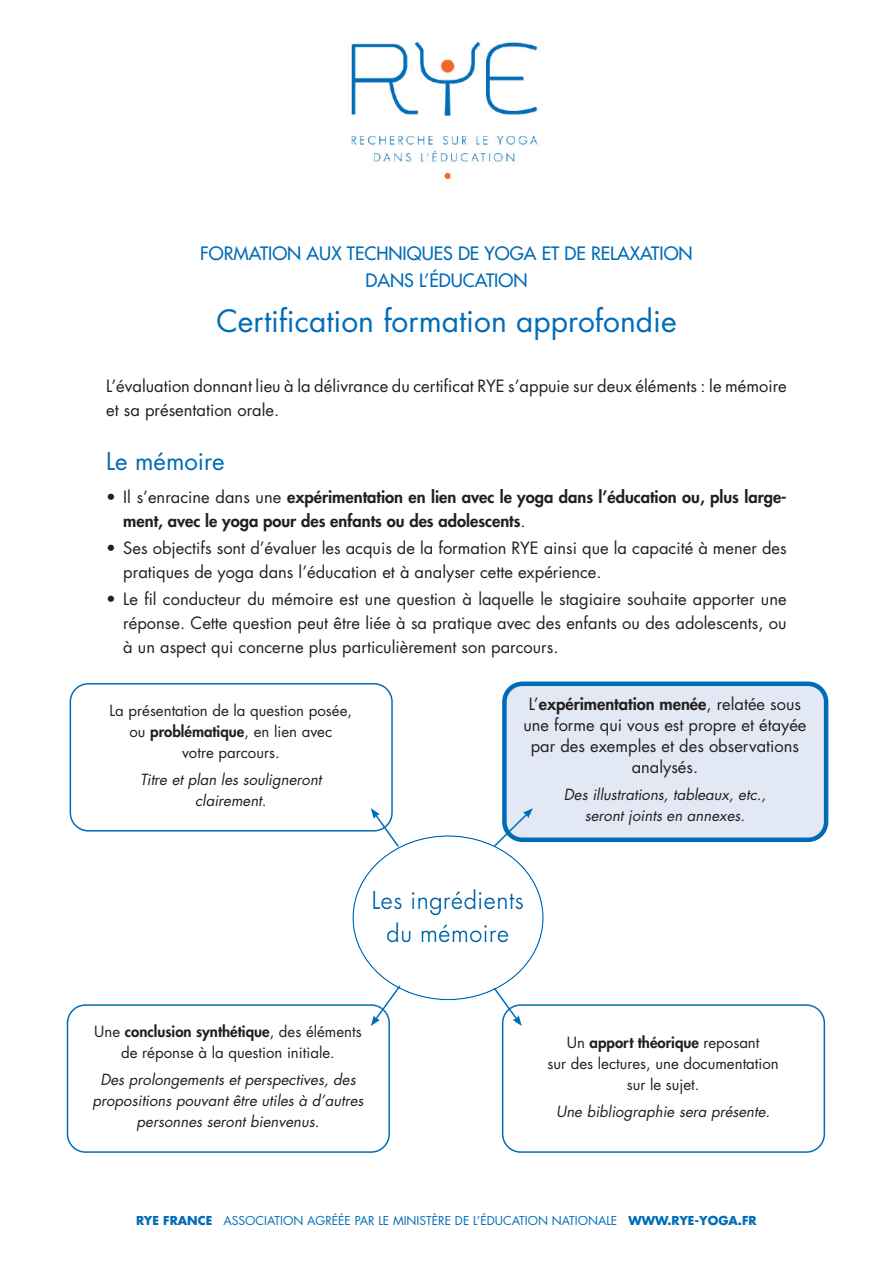
<style>
.page{position:relative;width:893px;height:1263px;background:#fff}
.page>*{position:absolute;margin:0;border:0;box-sizing:border-box;transform-origin:0 0}
.Titre{font:30px "Futura Std";color:#006cb7}
.Inter1{font:24px/33px "Futura Std";color:#006cb7;text-align:center}
.SurtitreFormation{font:500 18px/27px "Futura Std";color:#006cb7;text-align:center}
.TexteCourant{font:16.5px/24px "Futura Std";color:#231f20}
.t1{font:800 16.5px/24px "Futura Std";color:#231f20}
.TexteCourant-2{font:italic 15px/21px "Futura Std";color:#231f20;text-align:center}
.TexteCourant-3{font:15px/21px "Futura Std";color:#231f20;text-align:center}
.t2{font:12px "Futura Std";color:#006cb7}
.s1{font-weight:400}
.s2{font-weight:800}
.s3{font-weight:700}
</style>
<div class="page">
<img style="left:351px;top:42px;width:188px;height:137px">
<div style="left:70px;top:683px;width:323px;height:148px;border:2px solid #006cb7;border-radius:18px"></div>
<div style="left:504px;top:684px;width:322px;height:156px;background:#e2e9f5;border-radius:18px"></div>
<div style="left:502px;top:681px;width:326px;height:161px;border:4px solid #006cb7;border-radius:18px"></div>
<div style="left:67px;top:1004px;width:323px;height:149px;border:2px solid #006cb7;border-radius:18px"></div>
<div style="left:502px;top:1004px;width:323px;height:149px;border:2px solid #006cb7;border-radius:18px"></div>
<svg style="left:492px;top:808px;width:41px;height:40px"></svg>
<svg style="left:371px;top:808px;width:29px;height:40px"></svg>
<svg style="left:492px;top:986px;width:30px;height:40px"></svg>
<svg style="left:371px;top:984px;width:31px;height:42px"></svg>
<p class="SurtitreFormation" style="left:200px;top:240px;width:494px">FORMATION AUX TECHNIQUES DE YOGA ET DE RELAXATION<br>DANS L’ÉDUCATION</p>
<p class="Titre" style="left:216px;top:302px;width:462px">Certification formation approfondie</p>
<p class="TexteCourant" style="left:106px;top:374px;width:682px">L’évaluation donnant lieu à la délivrance du certificat RYE s’appuie sur deux éléments : le mémoire et sa présentation orale.</p>
<p class="Inter1" style="left:106px;top:445px;width:120px">Le mémoire</p>
<p class="t1" style="left:123px;top:485px;width:665px;text-indent:-17px"><span class="s1">• Il s’enracine dans une</span> expérimentation en lien avec le yoga dans l’éducation ou, plus large&shy;ment, avec le yoga pour des enfants ou des adolescents<span class="s1">.</span></p>
<p class="TexteCourant" style="left:123px;top:536px;width:665px;text-indent:-17px">• Ses objectifs sont d’évaluer les acquis de la formation RYE ainsi que la capacité à mener des pratiques de yoga dans l’éducation et à analyser cette expérience.</p>
<p class="TexteCourant" style="left:123px;top:587px;width:665px;text-align:justify;text-indent:-17px">• Le fil conducteur du mémoire est une question à laquelle le stagiaire souhaite apporter une réponse. Cette question peut être liée à sa pratique avec des enfants ou des adolescents, ou à un aspect qui concerne plus particulièrement son parcours.</p>
<p class="TexteCourant-3" style="left:110px;top:700px;width:244px">La présentation de la question posée, ou <span class="s2">problématique</span>, en lien avec<br>votre parcours.</p>
<p class="TexteCourant-2" style="left:140px;top:769px;width:183px">Titre et plan les souligneront clairement.</p>
<p class="TexteCourant" style="left:523px;top:694px;width:285px;line-height:21px;text-align:center">L’<span class="s2">expérimentation menée</span>, relatée sous une forme qui vous est propre et étayée par des exemples et des observations analysés.</p>
<p class="TexteCourant-2" style="left:564px;top:784px;width:204px">Des illustrations, tableaux, etc., seront joints en annexes.</p>
<h2 class="Inter1" style="left:372px;top:884px;width:154px">Les ingrédients du mémoire</h2>
<p class="TexteCourant-3" style="left:94px;top:1021px;width:269px">Une <span class="s2">conclusion synthétique</span>, des éléments de réponse à la question initiale.</p>
<p class="TexteCourant-2" style="left:93px;top:1069px;width:272px">Des prolongements et perspectives, des propositions pouvant être utiles à d’autres personnes seront bienvenus.</p>
<p class="TexteCourant-3" style="left:547px;top:1032px;width:233px">Un <span class="s2">apport théorique</span> reposant<br>sur des lectures, une documentation sur le sujet.</p>
<p class="TexteCourant-2" style="left:556px;top:1101px;width:216px">Une bibliographie sera présente.</p>
<p class="t2" style="left:136px;top:1213px;width:622px"><span class="s3">RYE FRANCE</span> ASSOCIATION AGRÉÉE PAR LE MINISTÈRE DE L’ÉDUCATION NATIONALE <span class="s3">WWW.RYE-YOGA.FR</span></p>
</div>
